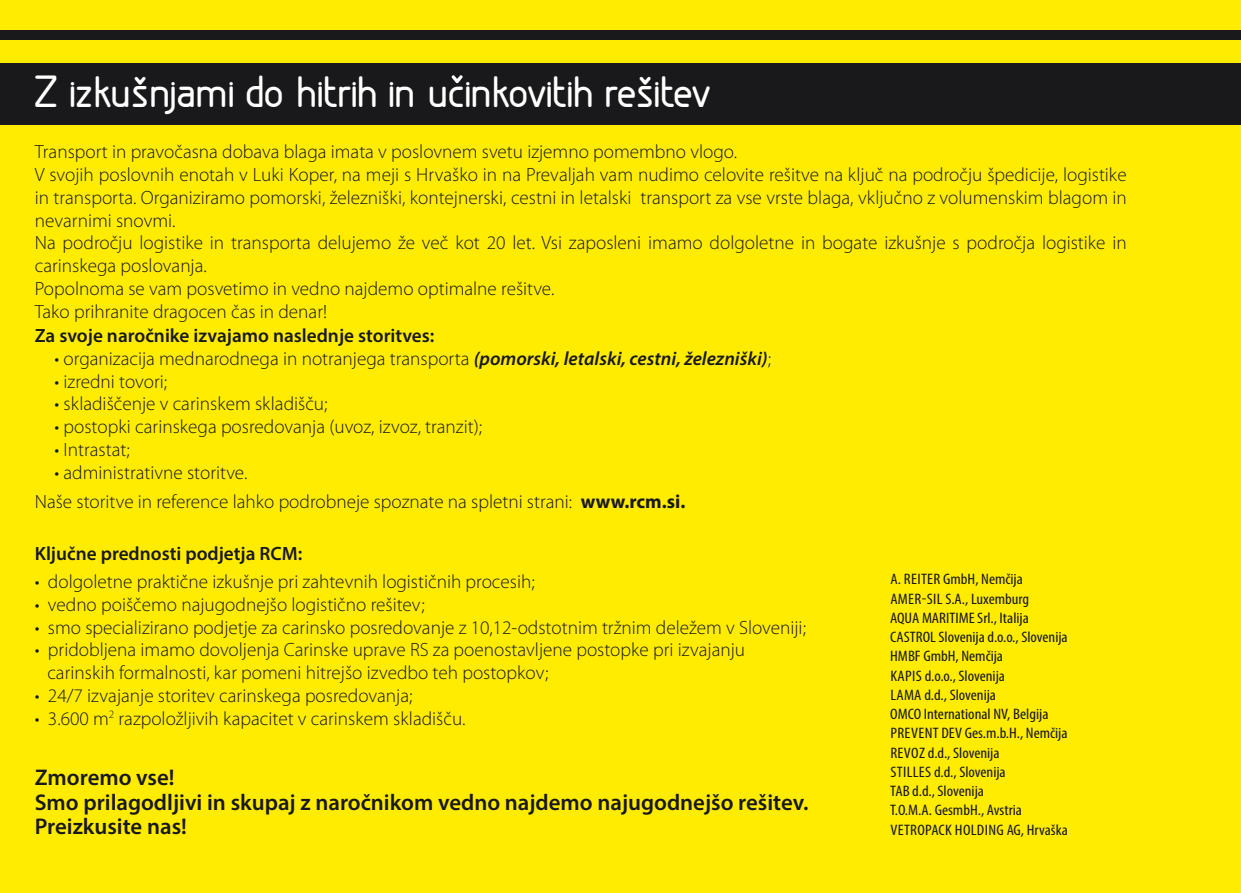
<style>
.page{position:relative;width:1241px;height:893px;background:#fff}
.page>*{position:absolute;margin:0;border:0;box-sizing:border-box;transform-origin:0 0}
.t1{font:700 42px "Greyscale Basic";letter-spacing:-.03em;color:#fff}
.t2{font:600 22.75px/24.5px "Myriad Pro";color:#19181a}
.t3{font:300 19.25px/22.8px "Myriad Pro";color:#19181a}
.t4{font:600 19.25px "Myriad Pro";color:#19181a}
.t5{font:condensed 15.22px/19.2px "Myriad Pro";color:#19181a;scale:1.1 1}
.s1{font-weight:600;font-style:italic}
.s2{font-weight:700}
</style>
<div class="page">
<div style="left:0;top:0;width:1240px;height:893px;background:#ffec00"></div>
<div style="left:0;top:63px;width:1240px;height:62px;background:#19181a"></div>
<div style="left:0;top:30px;width:1240px;height:10px;background:#19181a"></div>
<svg style="left:451px;top:75px;width:11px;height:8px"></svg>
<h1 class="t1" style="left:35px;top:65px;width:678px">Z izkušnjami do hitrih in ucinkovitih rešitev</h1>
<p class="t3" style="left:35px;top:141px;width:1093px">Transport in pravočasna dobava blaga imata v poslovnem svetu izjemno pomembno vlogo.<br>V svojih poslovnih enotah v Luki Koper, na meji s Hrvaško in na Prevaljah vam nudimo celovite rešitve na ključ na področju špedicije, logistike in transporta. Organiziramo pomorski, železniški, kontejnerski, cestni in letalski transport za vse vrste blaga, vključno z volumenskim blagom in nevarnimi snovmi.<br>Na področju logistike in transporta delujemo že več kot 20 let. Vsi zaposleni imamo dolgoletne in bogate izkušnje s področja logistike in carinskega poslovanja.<br>Popolnoma se vam posvetimo in vedno najdemo optimalne rešitve.<br>Tako prihranite dragocen čas in denar!</p>
<p class="t4" style="left:35px;top:323px;width:401px">Za svoje naročnike izvajamo naslednje storitves:</p>
<p class="t3" style="left:55px;top:347px;width:717px">• organizacija mednarodnega in notranjega transporta <span class="s1">(pomorski, letalski, cestni, železniški)</span>;</p>
<p class="t3" style="left:55px;top:370px;width:114px">• izredni tovori;</p>
<p class="t3" style="left:55px;top:393px;width:274px">• skladiščenje v carinskem skladišču;</p>
<p class="t3" style="left:55px;top:416px;width:429px">• postopki carinskega posredovanja (uvoz, izvoz, tranzit);</p>
<p class="t3" style="left:55px;top:438px;width:77px">• Intrastat;</p>
<p class="t3" style="left:35px;top:458px;width:652px;line-height:29.8px;text-indent:20px">• administrativne storitve.<br>Naše storitve in reference lahko podrobneje spoznate na spletni strani: <span class="s2">www.rcm.si.</span></p>
<p class="t4" style="left:35px;top:541px;width:269px">Ključne prednosti podjetja RCM:</p>
<p class="t3" style="left:35px;top:571px;width:501px">• dolgoletne praktične izkušnje pri zahtevnih logističnih procesih;</p>
<p class="t3" style="left:35px;top:593px;width:391px">• vedno poiščemo najugodnejšo logistično rešitev;</p>
<p class="t3" style="left:35px;top:616px;width:772px">• smo specializirano podjetje za carinsko posredovanje z 10,12-odstotnim tržnim deležem v Sloveniji;</p>
<p class="t3" style="left:47px;top:639px;width:699px;text-indent:-13px">• pridobljena imamo dovoljenja Carinske uprave RS za poenostavljene postopke pri izvajanju carinskih formalnosti, kar pomeni hitrejšo izvedbo teh postopkov;</p>
<p class="t3" style="left:35px;top:684px;width:379px">• 24/7 izvajanje storitev carinskega posredovanja;</p>
<p class="t3" style="left:35px;top:707px;width:432px">• 3.600 m<sup>2</sup> razpoložljivih kapacitet v carinskem skladišču.</p>
<p class="t2" style="left:35px;top:765px;width:775px">Zmoremo vse!<br>Smo prilagodljivi in skupaj z naročnikom vedno najdemo najugodnejšo rešitev.<br>Preizkusite nas!</p>
<p class="t5" style="left:890px;top:570px;width:128px">A. Reiter GmbH, Nemčija<br>Amer-Sil S.A., Luxemburg<br>AQUA MARITIME</p>
<p class="t5" style="left:890px;top:608px;width:163px;text-indent:87px">Srl., Italija<br>CASTROL Slovenija d.o.o., Slovenija<br>HMBF GmbH, Nemčija<br>Kapis d.o.o., Slovenija<br>Lama d.d., Slovenija<br>OMCO International NV, Belgija<br>Prevent DEV Ges.m.b.H., Nemčija<br>Revoz d.d., Slovenija<br>Stilles d.d., Slovenija<br>TAB d.d., Slovenija<br>T.O.M.A. GesmbH., Avstria<br>Vetropack Holding AG, Hrvaška</p>
</div>
